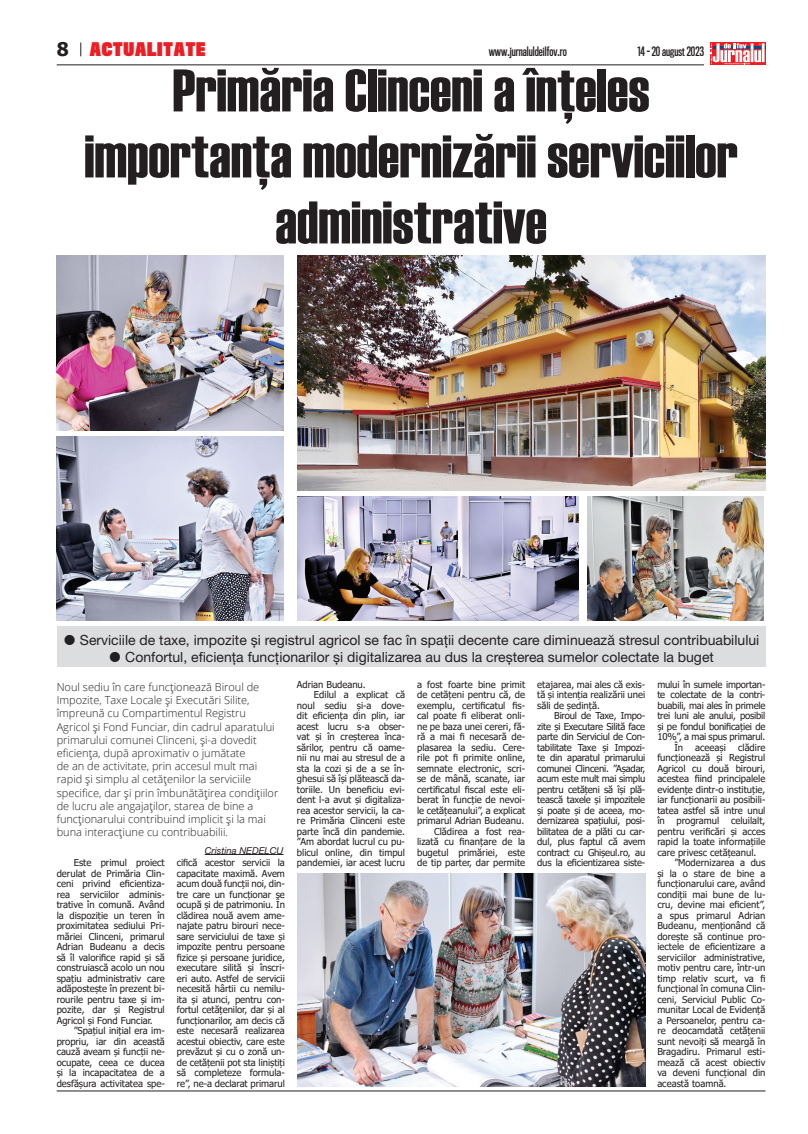
<style>
.page{position:relative;width:808px;height:1134px;background:#fff}
.page>*{position:absolute;margin:0;border:0;box-sizing:border-box;transform-origin:0 0}
.t1{font:60px/66px "Haettenschweiler";color:#231f20;text-align:center}
.t2{font:700 18.8px "Tahoma";color:#231f20}
.t3{font:900 17.3px "Titling Gothic FB Comp";letter-spacing:.05em;color:#ee1d23}
.t4{font:14px/16.4px "Helvetica Neue";color:#231f20;text-align:center}
.t5{font:600 12px "Titling Gothic FB Comp";color:#231f20}
.t6{font:300 11px/13.2px "Open Sans";color:#231f20}
.t7{font:9.5px/10.5px "Tahoma";color:#231f20;text-align:justify}
.t8{font:9.5px "Tahoma";letter-spacing:-.02em;color:#231f20}
.t9{font:italic 9.5px "Helvetica Neue";color:#231f20}
</style>
<div class="page">
<svg style="left:710px;top:43px;width:55px;height:22px"></svg>
<hr style="left:57px;top:64px;width:647px;height:1px;background:#231f20">
<hr style="left:57px;top:1090px;width:708px;height:1px;background:#231f20">
<svg style="left:80px;top:43px;width:1px;height:13px"></svg>
<img style="left:298px;top:256px;width:467px;height:234px">
<img style="left:298px;top:496px;width:281px;height:125px">
<img style="left:57px;top:256px;width:226px;height:175px">
<img style="left:587px;top:496px;width:176px;height:125px">
<img style="left:57px;top:436px;width:226px;height:185px">
<img style="left:298px;top:873px;width:347px;height:214px">
<div style="left:57px;top:626px;width:708px;height:41px;background:#dcdddf"></div>
<hr style="left:205px;top:854px;width:78px;height:1px;background:#231f20">
<h2 class="t2" style="left:57px;top:36px;width:14px">8</h2>
<p class="t5" style="left:489px;top:45px;width:80px">www.jurnaluldeilfov.ro</p>
<p class="t5" style="left:637px;top:45px;width:68px">14 - 20 august 2023</p>
<h3 class="t3" style="left:90px;top:38px;width:117px">ACTUALITATE</h3>
<h1 class="t1" style="left:84px;top:58px;width:655px">Primăria Clinceni a înţeles importanţa modernizării serviciilor administrative</h1>
<h3 class="t4" style="left:80px;top:633px;width:681px">Serviciile de taxe, impozite și registrul agricol se fac în spații decente care diminuează stresul contribuabilului<br>Confortul, eficiența funcționarilor și digitalizarea au dus la creșterea sumelor colectate la buget</h3>
<p class="t6" style="left:57px;top:680px;width:223px">Noul sediu în care funcționează Biroul de Impozite, Taxe Locale și Executări Silite, împreună cu Compartimentul Registru Agricol și Fond Funciar, din cadrul aparatului primarului comunei Clinceni, și-a dovedit eficiența, după aproximativ o jumătate<br>de an de activitate, prin accesul mult mai rapid și simplu al cetățenilor la serviciile specifice, dar și prin îmbunătățirea condițiilor de lucru ale angajaților, starea de bine a funcționarului contribuind implicit și la mai buna interacțiune cu contribuabilii.</p>
<p class="t9" style="left:205px;top:843px;width:80px">Cristina Nedelcu</p>
<p class="t8" style="left:657px;top:678px;width:110px">mului în sumele importan-</p>
<p class="t8" style="left:657px;top:688px;width:110px">te colectate de la contri-</p>
<p class="t8" style="left:657px;top:699px;width:110px">buabili, mai ales în primele</p>
<p class="t8" style="left:657px;top:709px;width:110px">trei luni ale anului, posibil</p>
<p class="t8" style="left:657px;top:720px;width:110px">și pe fondul bonificației de</p>
<p class="t8" style="left:657px;top:730px;width:110px">10%”, a mai spus primarul.</p>
<p class="t7" style="left:674px;top:742px;width:10px">În</p>
<p class="t7" style="left:695px;top:742px;width:32px">aceeași</p>
<p class="t7" style="left:738px;top:742px;width:29px">clădire</p>
<p class="t7" style="left:657px;top:753px;width:110px">funcționează și Registrul</p>
<p class="t7" style="left:657px;top:763px;width:110px">Agricol cu două birouri,</p>
<p class="t7" style="left:657px;top:774px;width:110px">acestea fiind principalele</p>
<p class="t7" style="left:657px;top:784px;width:110px">evidențe dintr-o instituție,</p>
<p class="t7" style="left:657px;top:795px;width:110px">iar funcționarii au posibili-</p>
<p class="t7" style="left:657px;top:805px;width:110px">tatea astfel să intre unul</p>
<p class="t7" style="left:657px;top:816px;width:110px">în programul celuilalt,</p>
<p class="t7" style="left:657px;top:826px;width:110px">pentru verificări și acces</p>
<p class="t7" style="left:657px;top:837px;width:110px">rapid la toate informațiile</p>
<p class="t7" style="left:657px;top:847px;width:101px">care privesc cetățeanul.</p>
<p class="t7" style="left:674px;top:858px;width:93px">”Modernizarea a dus</p>
<p class="t7" style="left:657px;top:868px;width:110px">și la o stare de bine a</p>
<p class="t7" style="left:657px;top:879px;width:110px">funcționarului care, având</p>
<p class="t7" style="left:657px;top:889px;width:110px">condiții mai bune de lu-</p>
<p class="t7" style="left:657px;top:900px;width:110px">cru, devine mai eficient”,</p>
<p class="t7" style="left:657px;top:910px;width:110px">a spus primarul Adrian</p>
<p class="t7" style="left:657px;top:921px;width:110px">Budeanu, menționând că</p>
<p class="t7" style="left:657px;top:931px;width:110px">dorește să continue pro-</p>
<p class="t7" style="left:657px;top:942px;width:110px">iectele de eficientizare a</p>
<p class="t7" style="left:657px;top:952px;width:110px">serviciilor administrative,</p>
<p class="t7" style="left:657px;top:963px;width:110px">motiv pentru care, într-un</p>
<p class="t7" style="left:657px;top:973px;width:110px">timp relativ scurt, va fi</p>
<p class="t7" style="left:657px;top:984px;width:110px">funcțional în comuna Clin-</p>
<p class="t7" style="left:657px;top:994px;width:110px">ceni, Serviciul Public Co-</p>
<p class="t7" style="left:657px;top:1005px;width:110px">munitar Local de Evidență</p>
<p class="t7" style="left:657px;top:1015px;width:110px">a Persoanelor, pentru ca-</p>
<p class="t7" style="left:657px;top:1026px;width:110px">re deocamdată cetățenii</p>
<p class="t7" style="left:657px;top:1036px;width:110px">sunt nevoiți să meargă în</p>
<p class="t7" style="left:657px;top:1047px;width:110px">Bragadiru. Primarul esti-</p>
<p class="t7" style="left:657px;top:1057px;width:110px">mează că acest obiectiv</p>
<p class="t7" style="left:657px;top:1068px;width:110px">va deveni funcțional din</p>
<p class="t7" style="left:657px;top:1078px;width:71px">această toamnă.</p>
<p class="t7" style="left:417px;top:680px;width:110px;text-align:right">a fost foarte bine primit de cetățeni pentru că, de exemplu, certificatul fis&shy;cal poate fi eliberat onli&shy;ne pe baza unei cereri, fă&shy;ră a mai fi necesară de&shy;plasarea la sediu. Cere&shy;rile pot fi primite online, semnate electronic, scri&shy;se de mână, scanate, iar certificatul fiscal este eli&shy;berat în funcție de nevoi&shy;le cetățeanului”, a explicat primarul Adrian Budeanu.<br>Clădirea a fost rea&shy;lizată cu finanțare de la bugetul primăriei, este de tip parter, dar permite</p>
<p class="t7" style="left:537px;top:679px;width:110px">etajarea, mai ales că exis&shy;tă și intenția realizării unei săli de ședință.</p>
<p class="t7" style="left:297px;top:680px;width:70px">Adrian Budeanu.</p>
<p class="t7" style="left:314px;top:690px;width:93px">Edilul a explicat că</p>
<p class="t7" style="left:297px;top:701px;width:110px">noul sediu și-a dove-</p>
<p class="t7" style="left:297px;top:711px;width:110px">dit eficiența din plin, iar</p>
<p class="t7" style="left:297px;top:722px;width:110px">acest lucru s-a obser-</p>
<p class="t7" style="left:297px;top:732px;width:110px">vat și în creșterea înca-</p>
<p class="t7" style="left:297px;top:743px;width:110px">sărilor, pentru că oame-</p>
<p class="t7" style="left:297px;top:753px;width:110px">nii nu mai au stresul de a</p>
<p class="t7" style="left:297px;top:764px;width:110px">sta la cozi și de a se în-</p>
<p class="t7" style="left:297px;top:774px;width:110px">ghesui să își plătească da-</p>
<p class="t7" style="left:297px;top:785px;width:110px">toriile. Un beneficiu evi-</p>
<p class="t7" style="left:297px;top:795px;width:110px">dent l-a avut și digitaliza-</p>
<p class="t7" style="left:297px;top:806px;width:110px">rea acestor servicii, la ca-</p>
<p class="t7" style="left:297px;top:816px;width:110px">re Primăria Clinceni este</p>
<p class="t7" style="left:297px;top:827px;width:110px">parte încă din pandemie.</p>
<p class="t7" style="left:297px;top:837px;width:110px">”Am abordat lucrul cu pu-</p>
<p class="t7" style="left:297px;top:848px;width:110px">blicul online, din timpul</p>
<p class="t7" style="left:297px;top:858px;width:110px">pandemiei, iar acest lucru</p>
<p class="t7" style="left:537px;top:711px;width:110px;text-indent:17px">Biroul de Taxe, Impo&shy;zite și Executare Silită face parte din Serviciul de Con&shy;tabilitate Taxe și Impozi&shy;te din aparatul primarului comunei Clinceni. ”Așadar, acum este mult mai simplu pentru cetățeni să își plă&shy;tească taxele și impozitele și poate și de aceea, mo&shy;dernizarea spațiului, posi&shy;bilitatea de a plăti cu car&shy;dul, plus faptul că avem contract cu Ghișeul.ro, au dus la eficientizarea siste-</p>
<p class="t7" style="left:177px;top:858px;width:110px">cifică acestor servicii la capacitate maximă. Avem acum două funcții noi, din&shy;tre care un funcționar se ocupă și de patrimoniu. În clădirea nouă avem ame&shy;najate patru birouri nece&shy;sare serviciului de taxe și impozite pentru persoane fizice și persoane juridice, executare silită și înscri&shy;eri auto. Astfel de servicii necesită hârtii cu nemilu&shy;ita și atunci, pentru con&shy;fortul cetățenilor, dar și al funcționarilor, am decis că este necesară realizarea acestui obiectiv, care este prevăzut și cu o zonă un&shy;de cetățenii pot sta liniștiți să completeze formula&shy;re”, ne-a declarat primarul</p>
<p class="t7" style="left:57px;top:858px;width:110px;text-indent:17px">Este primul proiect derulat de Primăria Clin&shy;ceni privind eficientiza&shy;rea serviciilor adminis&shy;trative în comună. Având la dispoziție un teren în proximitatea sediului Pri&shy;măriei Clinceni, primarul Adrian Budeanu a decis să îl valorifice rapid și să construiască acolo un nou spațiu administrativ care adăpostește în prezent bi&shy;rourile pentru taxe și im&shy;pozite, dar și Registrul Agricol și Fond Funciar.</p>
<p class="t7" style="left:57px;top:1026px;width:110px;text-indent:17px">”Spațiul inițial era im&shy;propriu, iar din această cauză aveam și funcții ne&shy;ocupate, ceea ce ducea și la incapacitatea de a desfășura activitatea spe-</p>
</div>
